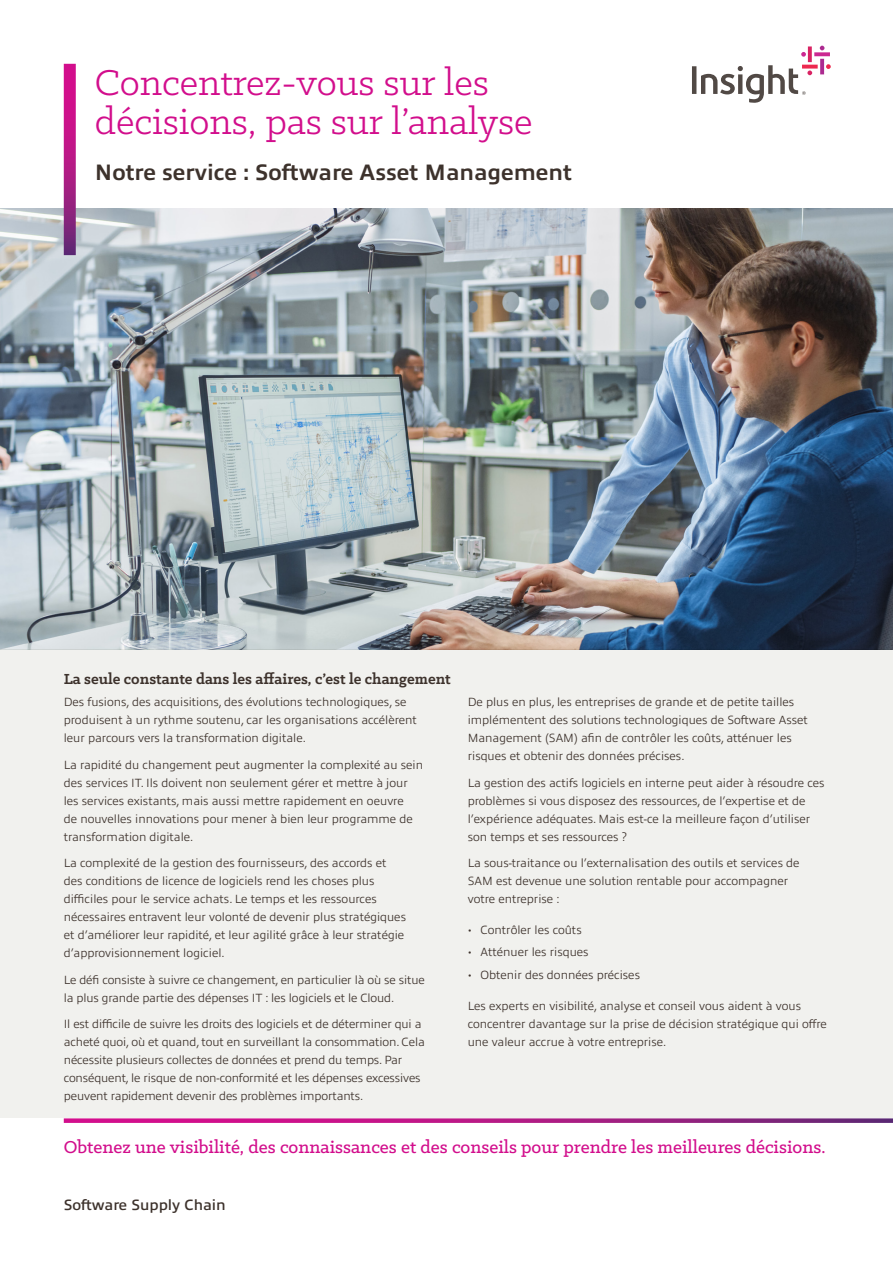
<style>
.page{position:relative;width:893px;height:1263px;background:#fff}
.page>*{position:absolute;margin:0;border:0;box-sizing:border-box;transform-origin:0 0}
.t1{font:40.5px/39px "Klinic Slab";color:#d20e8c}
.section_mini_bold{font:700 22.5px "Allumi Pro";color:#3d322c}
.bottom_pink_statemen{font:500 19.5px "Klinic Slab";color:#d20e8c}
.sub_header{font:700 16.5px "Klinic Slab";color:#3d322c}
.Intro_copy{font:600 15px "Allumi Pro";color:#3d322c}
.body_copy{font:300 12px/18px "Allumi Pro";color:#3d322c}
.s1{font-family:"Klinic Slab"}
</style>
<div class="page">
<div style="left:0;top:649px;width:893px;height:469px;background:#f1f1ee"></div>
<img style="left:0;top:208px;width:893px;height:441px">
<svg style="left:692px;top:46px;width:139px;height:57px"></svg>
<svg style="left:64px;top:64px;width:12px;height:191px;background:#ae1d85"></svg>
<svg style="left:64px;top:1118px;width:829px;height:5px;background:#b53090"></svg>
<p class="t1" style="left:95px;top:62px;width:439px">Concentrez-vous sur les décisions, pas sur l’analyse</p>
<p class="section_mini_bold" style="left:95px;top:156px;width:478px">Notre service : Software Asset Management</p>
<p class="sub_header" style="left:64px;top:668px;width:389px">La seule constante dans les affaires, c’est le changement</p>
<p class="body_copy" style="left:64px;top:692px;width:355px">Des fusions, des acquisitions, des évolutions technologiques, se produisent à un rythme soutenu, car les organisations accélèrent leur parcours vers la transformation digitale.</p>
<p class="body_copy" style="left:64px;top:755px;width:361px">La rapidité du changement peut augmenter la complexité au sein des services IT. Ils doivent non seulement gérer et mettre à jour les services existants, mais aussi mettre rapidement en oeuvre<br>de nouvelles innovations pour mener à bien leur programme de transformation digitale.</p>
<p class="body_copy" style="left:64px;top:853px;width:344px">La complexité de la gestion des fournisseurs, des accords et des conditions de licence de logiciels rend les choses plus difficiles pour le service achats. Le temps et les ressources nécessaires entravent leur volonté de devenir plus stratégiques et d’améliorer leur rapidité, et leur agilité grâce à leur stratégie d’approvisionnement logiciel.</p>
<p class="body_copy" style="left:64px;top:970px;width:362px">Le défi consiste à suivre ce changement, en particulier là où se situe la plus grande partie des dépenses IT : les logiciels et le Cloud.</p>
<p class="body_copy" style="left:64px;top:1014px;width:363px">Il est difficile de suivre les droits des logiciels et de déterminer qui a acheté quoi, où et quand, tout en surveillant la consommation. Cela nécessite plusieurs collectes de données et prend du temps. Par conséquent, le risque de non-conformité et les dépenses excessives peuvent rapidement devenir des problèmes importants.</p>
<p class="body_copy" style="left:468px;top:692px;width:342px">De plus en plus, les entreprises de grande et de petite tailles implémentent des solutions technologiques de Software Asset Management (SAM) afin de contrôler les coûts, atténuer les risques et obtenir des données précises.</p>
<p class="body_copy" style="left:468px;top:773px;width:358px">La gestion des actifs logiciels en interne peut aider à résoudre ces problèmes si vous disposez des ressources, de l’expertise et de l’expérience adéquates. Mais est-ce la meilleure façon d’utiliser son temps et ses ressources ?</p>
<p class="body_copy" style="left:468px;top:853px;width:333px">La sous-traitance ou l’externalisation des outils et services de<br>SAM est devenue une solution rentable pour accompagner votre entreprise :</p>
<p class="body_copy" style="left:468px;top:920px;width:115px"><span class="s1">•</span> Contrôler les coûts</p>
<p class="body_copy" style="left:468px;top:942px;width:122px"><span class="s1">•</span> Atténuer les risques</p>
<p class="body_copy" style="left:468px;top:964px;width:174px"><span class="s1">•</span> Obtenir des données précises</p>
<p class="body_copy" style="left:468px;top:995px;width:361px">Les experts en visibilité, analyse et conseil vous aident à vous concentrer davantage sur la prise de décision stratégique qui offre une valeur accrue à votre entreprise.</p>
<p class="bottom_pink_statemen" style="left:64px;top:1134px;width:763px">Obtenez une visibilité, des connaissances et des conseils pour prendre les meilleures décisions.</p>
<p class="Intro_copy" style="left:64px;top:1194px;width:163px">Software Supply Chain</p>
</div>
